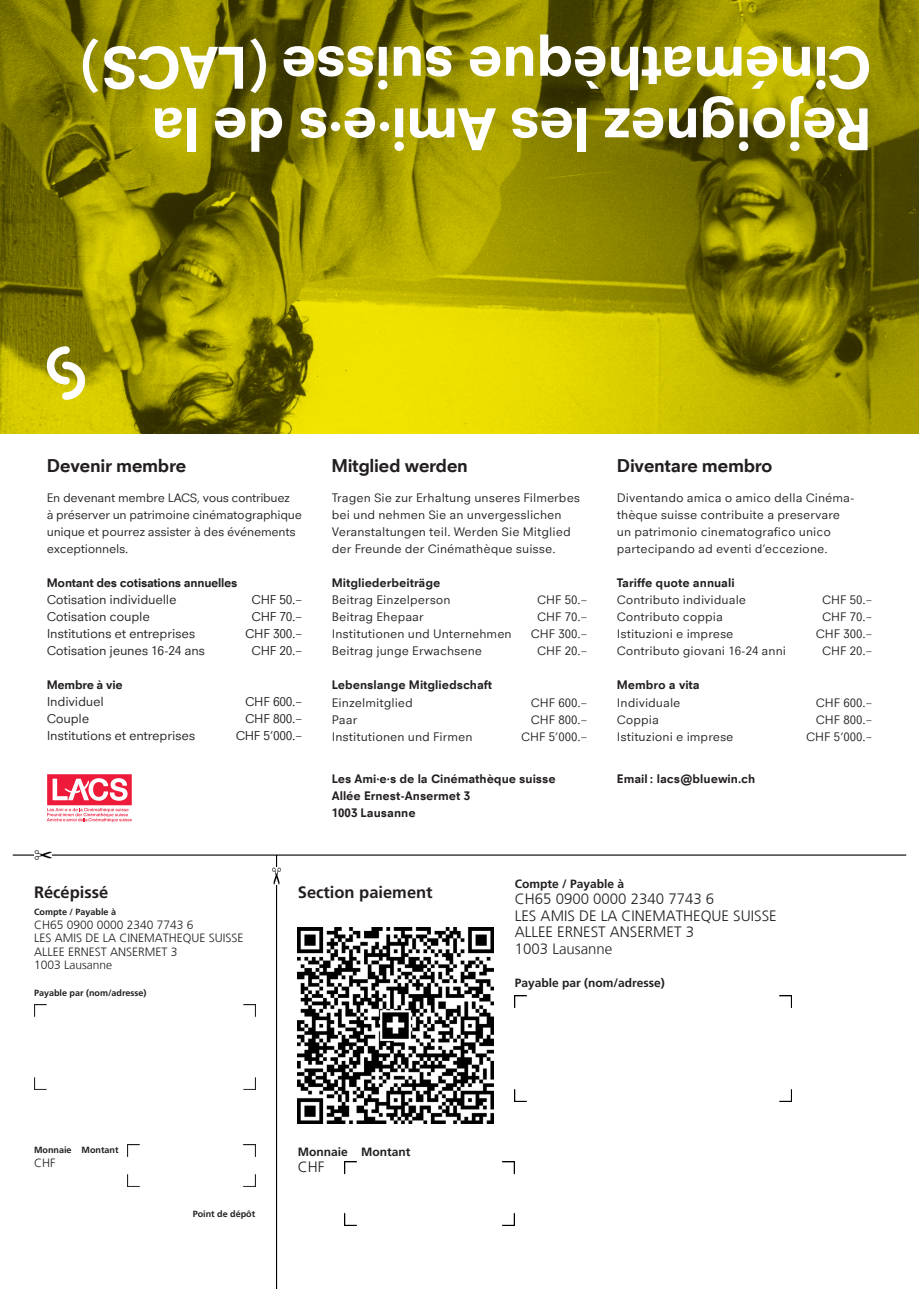
<style>
.page{position:relative;width:919px;height:1289px;background:#fff}
.page>*{position:absolute;margin:0;border:0;box-sizing:border-box;transform-origin:0 0}
.t1{font:700 61.5px/61.5px "Neuzeit Office";letter-spacing:-.02em;color:#fff}
.t2{font:700 18.75px "Neuzeit Office";letter-spacing:-.02em;color:#231f20}
.t3{font:700 16.5px "Frutiger";color:#231f20}
.t4{font:300 15px/16.5px "Frutiger";color:#231f20}
.t5{font:13.05px "Neuzeit Office";letter-spacing:-.02em;color:#231f20}
.t6{font:12.45px/17px "Neuzeit Office";color:#231f20}
.t7{font:700 12.45px/17px "Neuzeit Office";color:#231f20}
.t8{font:12.45px/17px "Neuzeit Office";letter-spacing:-.02em;color:#231f20}
.t9{font:700 12.45px "Neuzeit Office";letter-spacing:-.02em;color:#231f20}
.t10{font:300 12px/13.5px "Frutiger";color:#231f20}
.t11{font:700 12px "Frutiger";color:#231f20}
.t12{font:700 9px "Frutiger";color:#231f20}
</style>
<div class="page">
<svg style="left:0;top:0;width:918px;height:434px;background:#968e00"></svg>
<svg style="left:47px;top:346px;width:38px;height:54px"></svg>
<svg style="left:47px;top:774px;width:85px;height:48px"></svg>
<img style="left:34px;top:1004px;width:221px;height:85px">
<img style="left:128px;top:1144px;width:127px;height:42px">
<img style="left:298px;top:927px;width:195px;height:196px">
<img style="left:344px;top:1161px;width:171px;height:64px">
<img style="left:514px;top:995px;width:277px;height:106px">
<hr style="left:276px;top:855px;width:1px;height:433px;background:#000">
<hr style="left:13px;top:854px;width:893px;height:1px;background:#000">
<img style="left:34px;top:850px;width:17px;height:9px">
<img style="left:272px;top:867px;width:9px;height:17px">
<h1 class="t1" style="left:872px;top:159px;width:792px;rotate:-180deg">Rejoignez les Ami·e·s de la<br>Cinémathèque suisse (LACS)</h1>
<h2 class="t2" style="left:47px;top:455px;width:141px">Devenir membre</h2>
<h2 class="t2" style="left:331px;top:455px;width:138px">Mitglied werden</h2>
<h2 class="t2" style="left:617px;top:455px;width:157px">Diventare membro</h2>
<p class="t8" style="left:47px;top:489px;width:257px">En devenant membre LACS, vous contribuez<br>à préserver un patrimoine cinématographique unique et pourrez assister à des événements exceptionnels.</p>
<p class="t9" style="left:47px;top:575px;width:192px">Montant des cotisations annuelles</p>
<p class="t5" style="left:47px;top:592px;width:131px">Cotisation individuelle</p>
<p class="t5" style="left:251px;top:592px;width:52px">CHF 50.–</p>
<p class="t5" style="left:47px;top:609px;width:105px">Cotisation couple</p>
<p class="t5" style="left:251px;top:609px;width:52px">CHF 70.–</p>
<p class="t5" style="left:47px;top:626px;width:150px">Institutions et entreprises</p>
<p class="t5" style="left:245px;top:626px;width:58px">CHF 300.–</p>
<p class="t5" style="left:47px;top:643px;width:160px">Cotisation jeunes 16-24 ans</p>
<p class="t5" style="left:251px;top:643px;width:52px">CHF 20.–</p>
<p class="t9" style="left:47px;top:677px;width:77px">Membre à vie</p>
<p class="t5" style="left:47px;top:694px;width:58px">Individuel</p>
<p class="t5" style="left:245px;top:694px;width:58px">CHF 600.–</p>
<p class="t5" style="left:47px;top:711px;width:44px">Couple</p>
<p class="t5" style="left:245px;top:711px;width:58px">CHF 800.–</p>
<p class="t5" style="left:47px;top:728px;width:150px">Institutions et entreprises</p>
<p class="t5" style="left:236px;top:728px;width:68px">CHF 5’000.–</p>
<p class="t6" style="left:332px;top:489px;width:250px">Tragen Sie zur Erhaltung unseres Filmerbes bei und nehmen Sie an unvergesslichen Veranstaltungen teil. Werden Sie Mitglied der Freunde der Cinémathèque suisse.</p>
<p class="t7" style="left:332px;top:574px;width:110px">Mitgliederbeiträge</p>
<p class="t6" style="left:332px;top:592px;width:120px">Beitrag Einzelperson</p>
<p class="t6" style="left:537px;top:592px;width:52px">CHF 50.–</p>
<p class="t6" style="left:332px;top:609px;width:93px">Beitrag Ehepaar</p>
<p class="t6" style="left:537px;top:609px;width:52px">CHF 70.–</p>
<p class="t6" style="left:332px;top:626px;width:181px">Institutionen und Unternehmen</p>
<p class="t6" style="left:530px;top:626px;width:58px">CHF 300.–</p>
<p class="t6" style="left:332px;top:643px;width:152px">Beitrag junge Erwachsene</p>
<p class="t6" style="left:537px;top:643px;width:52px">CHF 20.–</p>
<p class="t7" style="left:332px;top:677px;width:162px">Lebenslange Mitgliedschaft</p>
<p class="t6" style="left:332px;top:694px;width:83px">Einzelmitglied</p>
<p class="t6" style="left:530px;top:694px;width:58px">CHF 600.–</p>
<p class="t6" style="left:332px;top:711px;width:27px">Paar</p>
<p class="t6" style="left:530px;top:711px;width:58px">CHF 800.–</p>
<p class="t6" style="left:332px;top:728px;width:142px">Institutionen und Firmen</p>
<p class="t6" style="left:521px;top:728px;width:67px">CHF 5’000.–</p>
<p class="t7" style="left:332px;top:770px;width:225px">Les Ami·e·s de la Cinémathèque suisse<br>Allée Ernest-Ansermet 3<br>1003 Lausanne</p>
<p class="t6" style="left:617px;top:489px;width:239px">Diventando amica o amico della Cinéma&shy;thèque suisse contribuite a preservare un patrimonio cinematografico unico partecipando ad eventi d’eccezione.</p>
<p class="t7" style="left:617px;top:575px;width:119px">Tariffe quote annuali</p>
<p class="t6" style="left:617px;top:592px;width:131px">Contributo individuale</p>
<p class="t6" style="left:822px;top:592px;width:52px">CHF 50.–</p>
<p class="t6" style="left:617px;top:609px;width:108px">Contributo coppia</p>
<p class="t6" style="left:822px;top:609px;width:52px">CHF 70.–</p>
<p class="t6" style="left:617px;top:626px;width:118px">Istituzioni e imprese</p>
<p class="t6" style="left:815px;top:626px;width:58px">CHF 300.–</p>
<p class="t6" style="left:617px;top:643px;width:171px">Contributo giovani 16-24 anni</p>
<p class="t6" style="left:822px;top:643px;width:52px">CHF 20.–</p>
<p class="t7" style="left:617px;top:677px;width:84px">Membro a vita</p>
<p class="t6" style="left:617px;top:694px;width:65px">Individuale</p>
<p class="t6" style="left:815px;top:694px;width:58px">CHF 600.–</p>
<p class="t6" style="left:617px;top:711px;width:44px">Coppia</p>
<p class="t6" style="left:815px;top:711px;width:58px">CHF 800.–</p>
<p class="t6" style="left:617px;top:728px;width:118px">Istituzioni e imprese</p>
<p class="t6" style="left:806px;top:728px;width:67px">CHF 5’000.–</p>
<p class="t7" style="left:617px;top:770px;width:140px">Email: lacs@bluewin.ch</p>
<h3 class="t3" style="left:34px;top:882px;width:76px">Récépissé</h3>
<p class="t12" style="left:34px;top:906px;width:84px">Compte / Payable à</p>
<p class="t10" style="left:34px;top:917px;width:211px">CH65 0900 0000 2340 7743 6<br>LES AMIS DE LA CINEMATHEQUE SUISSE<br>ALLEE ERNEST ANSERMET 3<br>1003 Lausanne</p>
<p class="t12" style="left:34px;top:987px;width:114px">Payable par (nom/adresse)</p>
<h3 class="t3" style="left:298px;top:882px;width:136px">Section paiement</h3>
<p class="t12" style="left:34px;top:1144px;width:86px">Monnaie Montant</p>
<p class="t10" style="left:34px;top:1155px;width:23px">CHF</p>
<p class="t12" style="left:193px;top:1208px;width:64px">Point de dépôt</p>
<p class="t11" style="left:298px;top:1144px;width:114px">Monnaie Montant</p>
<p class="t4" style="left:298px;top:1158px;width:28px">CHF</p>
<p class="t11" style="left:514px;top:876px;width:111px">Compte / Payable à</p>
<p class="t4" style="left:514px;top:890px;width:263px">CH65 0900 0000 2340 7743 6<br>LES AMIS DE LA CINEMATHEQUE SUISSE<br>ALLEE ERNEST ANSERMET 3<br>1003 Lausanne</p>
<p class="t11" style="left:514px;top:975px;width:152px">Payable par (nom/adresse)</p>
</div>
